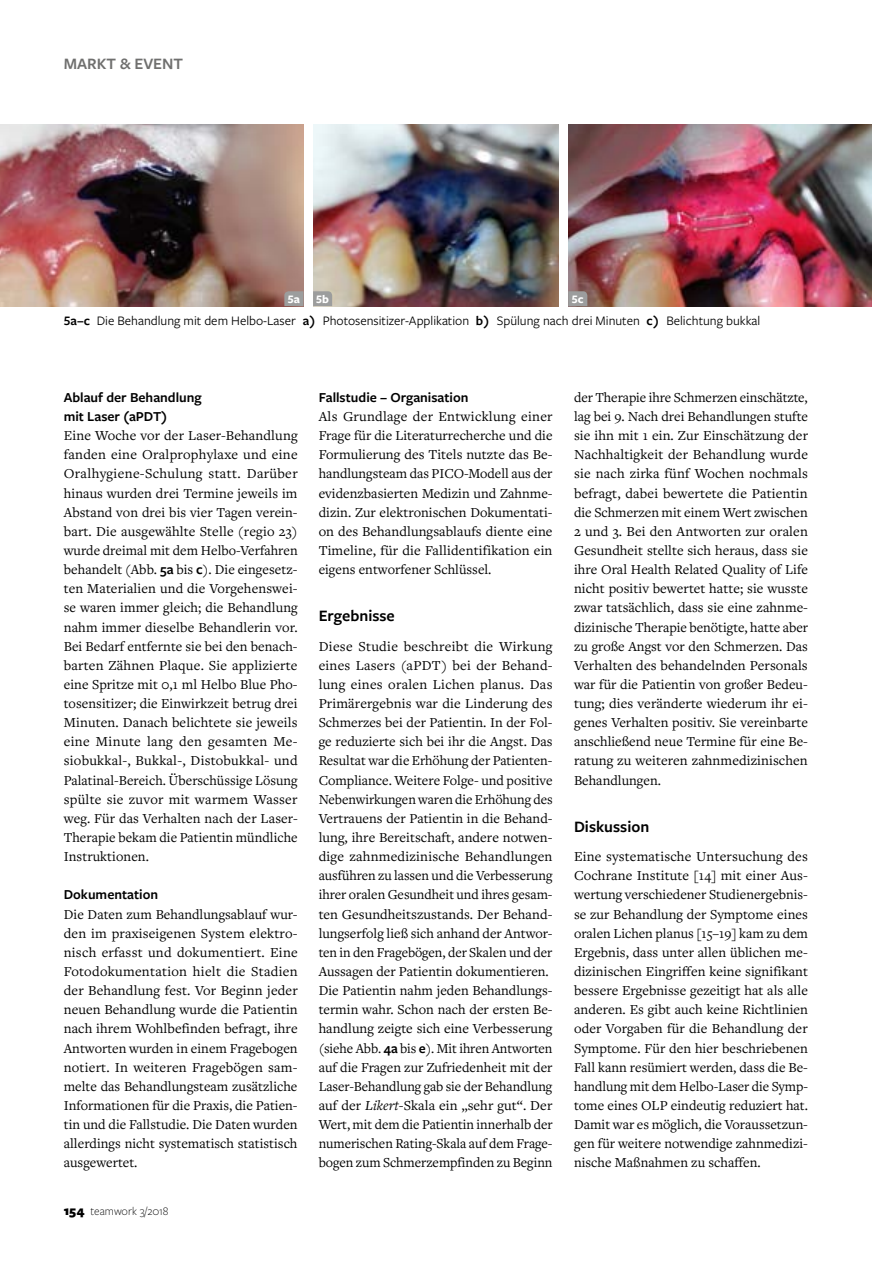
<style>
.page{position:relative;width:893px;height:1263px;background:#fff}
.page>*{position:absolute;margin:0;border:0;box-sizing:border-box;transform-origin:0 0}
.t1{font:600 16.5px "Freight Sans Pro";color:#000}
.t2{font:600 16.5px "Freight Sans Pro";color:#6f6f6e}
.t3{font:14.25px/19.2px "Freight Text Pro";color:#000;text-align:justify}
.t4{font:600 14.25px/19.2px "Freight Sans Pro";color:#000}
.t5{font:13.5px "Freight Sans Pro";color:#000}
.t6{font:300 12px "Freight Sans Pro";color:#000}
.t7{font:700 12px "Freight Sans Pro";color:#fff}
.s1{font-weight:600}
.s2{font-family:"Freight Sans Pro";font-weight:600}
.s3{font-weight:900;font-size:13.5px}
.s4{font-style:italic}
</style>
<div class="page">
<img style="left:0;top:124px;width:303px;height:182px">
<img style="left:568px;top:124px;width:304px;height:182px">
<img style="left:313px;top:124px;width:246px;height:182px">
<svg style="left:284px;top:291px;width:19px;height:15px"></svg>
<svg style="left:313px;top:291px;width:19px;height:15px"></svg>
<svg style="left:568px;top:291px;width:19px;height:15px"></svg>
<p class="t2" style="left:64px;top:52px;width:121px">MARKT &amp; EVENT</p>
<p class="t7" style="left:288px;top:291px;width:14px">5a</p>
<p class="t7" style="left:316px;top:291px;width:14px">5b</p>
<p class="t7" style="left:572px;top:291px;width:13px">5c</p>
<p class="t5" style="left:64px;top:312px;width:698px"><span class="s1">5a–c</span> Die Behandlung mit dem Helbo-Laser <span class="s1">a)</span> Photosensitizer-Applikation <span class="s1">b)</span> Spülung nach drei Minuten <span class="s1">c)</span> Belichtung bukkal</p>
<p class="t4" style="left:64px;top:387px;width:139px">Ablauf der Behandlung mit Laser (aPDT)</p>
<p class="t3" style="left:64px;top:425px;width:235px">Eine Woche vor der Laser-Behandlung fanden eine Oralprophylaxe und eine Oralhygiene-Schulung statt. Darüber hinaus wurden drei Termine jeweils im Abstand von drei bis vier Tagen verein&shy;bart. Die ausgewählte Stelle (regio 23) wurde dreimal mit dem Helbo-Verfahren behandelt (Abb. <span class="s2">5a</span> bis <span class="s2">c</span>). Die eingesetz&shy;ten Materialien und die Vorgehenswei&shy;se waren immer gleich; die Behandlung nahm immer dieselbe Behandlerin vor.<br>Bei Bedarf entfernte sie bei den benach&shy;barten Zähnen Plaque. Sie applizierte eine Spritze mit 0,1 ml Helbo Blue Pho&shy;tosensitizer; die Einwirkzeit betrug drei Minuten. Danach belichtete sie jeweils eine Minute lang den gesamten Me&shy;siobukkal-, Bukkal-, Distobukkal- und Palatinal-Bereich. Überschüssige Lösung spülte sie zuvor mit warmem Wasser weg. Für das Verhalten nach der Laser-Therapie bekam die Patientin mündliche Instruktionen.</p>
<p class="t4" style="left:64px;top:884px;width:96px">Dokumentation</p>
<p class="t3" style="left:64px;top:904px;width:236px">Die Daten zum Behandlungsablauf wur&shy;den im praxiseigenen System elektro&shy;nisch erfasst und dokumentiert. Eine Fotodokumentation hielt die Stadien der Behandlung fest. Vor Beginn jeder neuen Behandlung wurde die Patientin nach ihrem Wohlbefinden befragt, ihre Antworten wurden in einem Fragebogen notiert. In weiteren Fragebögen sam&shy;melte das Behandlungsteam zusätzliche Informationen für die Praxis, die Patien&shy;tin und die Fallstudie. Die Daten wurden allerdings nicht systematisch statistisch ausgewertet.</p>
<p class="t6" style="left:64px;top:1203px;width:106px"><span class="s3">154</span> teamwork 3/2018</p>
<p class="t4" style="left:319px;top:387px;width:151px">Fallstudie – Organisation</p>
<p class="t3" style="left:319px;top:406px;width:235px">Als Grundlage der Entwicklung einer Frage für die Literaturrecherche und die Formulierung des Titels nutzte das Be&shy;handlungsteam das PICO-Modell aus der evidenzbasierten Medizin und Zahnme&shy;dizin. Zur elektronischen Dokumentati&shy;on des Behandlungsablaufs diente eine Timeline, für die Fallidentifikation ein eigens entworfener Schlüssel.</p>
<p class="t1" style="left:319px;top:605px;width:78px">Ergebnisse</p>
<p class="t3" style="left:319px;top:636px;width:235px;text-align:left">Diese Studie beschreibt die Wirkung eines Lasers (aPDT) bei der Behand&shy;lung eines oralen Lichen planus. Das Primärergebnis war die Linderung des Schmerzes bei der Patientin. In der Fol&shy;ge reduzierte sich bei ihr die Angst. Das Resultat war die Erhöhung der Patienten-Compliance. Weitere Folge- und positive Nebenwirkungen waren die Erhöhung des Vertrauens der Patientin in die Behand&shy;lung, ihre Bereitschaft, andere notwen&shy;dige zahnmedizinische Behandlungen ausführen zu lassen und die Verbesserung ihrer oralen Gesundheit und ihres gesam&shy;ten Gesundheitszustands. Der Behand&shy;lungserfolg ließ sich anhand der Antwor&shy;ten in den Fragebögen, der Skalen und der Aussagen der Patientin dokumentieren.<br>Die Patientin nahm jeden Behandlungs&shy;termin wahr. Schon nach der ersten Be&shy;handlung zeigte sich eine Verbesserung (siehe Abb. <span class="s2">4a</span> bis <span class="s2">e</span>). Mit ihren Antworten auf die Fragen zur Zufriedenheit mit der Laser-Behandlung gab sie der Behandlung auf der <span class="s4">Likert</span>-Skala ein „sehr gut“. Der Wert, mit dem die Patientin innerhalb der numerischen Rating-Skala auf dem Frage&shy;bogen zum Schmerzempfinden zu Beginn</p>
<p class="t3" style="left:574px;top:387px;width:236px">der Therapie ihre Schmerzen einschätzte, lag bei 9. Nach drei Behandlungen stufte sie ihn mit 1 ein. Zur Einschätzung der Nachhaltigkeit der Behandlung wurde sie nach zirka fünf Wochen nochmals befragt, dabei bewertete die Patientin die Schmerzen mit einem Wert zwischen 2 und 3. Bei den Antworten zur oralen Gesundheit stellte sich heraus, dass sie ihre Oral Health Related Quality of Life nicht positiv bewertet hatte; sie wusste zwar tatsächlich, dass sie eine zahnme&shy;dizinische Therapie benötigte, hatte aber zu große Angst vor den Schmerzen. Das Verhalten des behandelnden Personals war für die Patientin von großer Bedeu&shy;tung; dies veränderte wiederum ihr ei&shy;genes Verhalten positiv. Sie vereinbarte anschließend neue Termine für eine Be&shy;ratung zu weiteren zahnmedizinischen Behandlungen.</p>
<p class="t1" style="left:574px;top:815px;width:77px">Diskussion</p>
<p class="t3" style="left:574px;top:846px;width:236px">Eine systematische Untersuchung des Cochrane Institute [14] mit einer Aus&shy;wertung verschiedener Studienergebnis&shy;se zur Behandlung der Symptome eines oralen Lichen planus [15–19] kam zu dem Ergebnis, dass unter allen üblichen me&shy;dizinischen Eingriffen keine signifikant bessere Ergebnisse gezeitigt hat als alle anderen. Es gibt auch keine Richtlinien oder Vorgaben für die Behandlung der Symptome. Für den hier beschriebenen Fall kann resümiert werden, dass die Be&shy;handlung mit dem Helbo-Laser die Symp&shy;tome eines OLP eindeutig reduziert hat.<br>Damit war es möglich, die Voraussetzun&shy;gen für weitere notwendige zahnmedizi&shy;nische Maßnahmen zu schaffen.</p>
</div>
